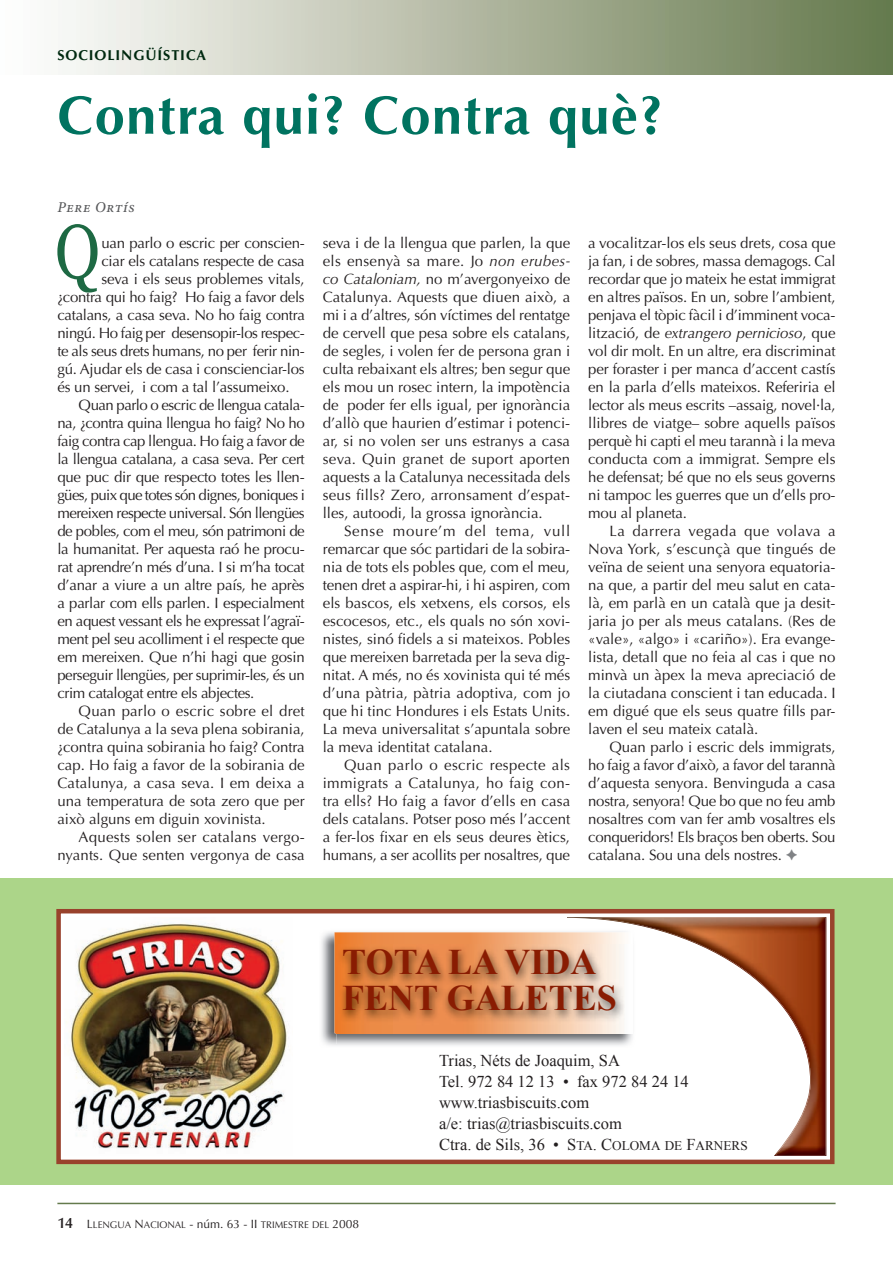
<style>
.page{position:relative;width:893px;height:1263px;background:#fff}
.page>*{position:absolute;margin:0;border:0;box-sizing:border-box;transform-origin:0 0}
.t1{font:76.35px "Georgia";color:#1d6943;scale:.79 1}
.t2{font:700 54px "Optima LT Std";letter-spacing:.025em;color:#007360}
.t3{font:700 36px/36px "Times New Roman";color:#891c02}
.t4{font:16.5px/21px "Times New Roman";color:#231f20}
.t5{font:15px/18px "Optima LT Std";letter-spacing:-.015em;color:#231f20;text-align:justify}
.t6{font:15px "Optima LT Std";letter-spacing:.015em;color:#231f20}
.t7{font:15px "Optima LT Std";letter-spacing:-.035em;color:#231f20}
.t8{font:15px "Optima LT Std";letter-spacing:-.04em;color:#231f20}
.t9{font:15px "Optima LT Std";letter-spacing:.01em;color:#231f20}
.t10{font:15px "Optima LT Std";letter-spacing:.02em;color:#231f20}
.t11{font:italic 500 15px "Minion Pro";letter-spacing:.05em;color:#57585a}
.t12{font:700 14.4px "Optima LT Std";letter-spacing:.06em;color:#002910}
.t13{font:9.6px "Optima LT Std";color:#231f20}
.s1{font-style:italic}
.s2{color:#808285}
.s3{font-size:13.2px}
.s4{font-weight:600;font-size:15px}
.s5{font-size:12px}
</style>
<div class="page">
<div style="left:0;top:0;width:893px;height:74px;background:linear-gradient(to right,#fff,#66784c)"></div>
<hr style="left:57px;top:1203px;width:779px;height:1px;background:#647a4d">
<div style="left:0;top:878px;width:893px;height:307px;background:#acd589"></div>
<div style="left:57px;top:910px;width:775px;height:252px;background:#fff"></div>
<div style="left:56px;top:909px;width:778px;height:255px;border:4px solid #99422c"></div>
<img style="left:66px;top:923px;width:221px;height:226px">
<img style="left:567px;top:917px;width:259px;height:239px">
<img style="left:321px;top:929px;width:319px;height:131px">
<img style="left:440px;top:1054px;width:180px;height:6px">
<svg style="left:334px;top:932px;width:299px;height:101px;background:#f0ab7a"></svg>
<img style="left:336px;top:944px;width:340px;height:100px">
<img style="left:336px;top:944px;width:297px;height:89px">
<p class="t12" style="left:57px;top:46px;width:150px">SOCIOLINGÜÍSTICA</p>
<h2 class="t2" style="left:57px;top:84px;width:607px">Contra qui? Contra què?</h2>
<p class="t11" style="left:57px;top:197px;width:79px">Pere Ortís</p>
<h1 class="t1" style="left:55px;top:208px;width:58px">Q</h1>
<p class="t5" style="left:101px;top:234px;width:205px">uan parlo o escric per conscien-</p>
<p class="t5" style="left:101px;top:252px;width:205px">ciar els catalans respecte de casa</p>
<p class="t5" style="left:101px;top:270px;width:205px">seva i els seus problemes vitals,</p>
<p class="t5" style="left:57px;top:288px;width:249px">¿contra qui ho faig? Ho faig a favor dels</p>
<p class="t5" style="left:57px;top:306px;width:249px">catalans, a casa seva. No ho faig contra</p>
<p class="t5" style="left:57px;top:324px;width:249px">ningú. Ho faig per desensopir-los respec-</p>
<p class="t5" style="left:57px;top:342px;width:249px">te als seus drets humans, no per ferir nin-</p>
<p class="t5" style="left:57px;top:360px;width:249px">gú. Ajudar els de casa i conscienciar-los</p>
<p class="t5" style="left:57px;top:378px;width:234px">és un servei, i com a tal l’assumeixo.</p>
<p class="t5" style="left:79px;top:396px;width:228px">Quan parlo o escric de llengua catala-</p>
<p class="t5" style="left:57px;top:414px;width:249px">na, ¿contra quina llengua ho faig? No ho</p>
<p class="t5" style="left:57px;top:432px;width:249px">faig contra cap llengua. Ho faig a favor de</p>
<p class="t5" style="left:57px;top:450px;width:249px">la llengua catalana, a casa seva. Per cert</p>
<p class="t5" style="left:57px;top:468px;width:249px">que puc dir que respecto totes les llen-</p>
<p class="t8" style="left:57px;top:486px;width:249px">gües, puix que totes són dignes, boniques i</p>
<p class="t7" style="left:57px;top:504px;width:249px">mereixen respecte universal. Són llengües</p>
<p class="t5" style="left:57px;top:522px;width:249px">de pobles, com el meu, són patrimoni de</p>
<p class="t5" style="left:57px;top:540px;width:249px">la humanitat. Per aquesta raó he procu-</p>
<p class="t5" style="left:57px;top:558px;width:249px">rat aprendre’n més d’una. I si m’ha tocat</p>
<p class="t5" style="left:57px;top:576px;width:249px">d’anar a viure a un altre país, he après</p>
<p class="t5" style="left:57px;top:594px;width:249px">a parlar com ells parlen. I especialment</p>
<p class="t5" style="left:57px;top:612px;width:249px">en aquest vessant els he expressat l’agraï-</p>
<p class="t5" style="left:57px;top:630px;width:249px">ment pel seu acolliment i el respecte que</p>
<p class="t5" style="left:57px;top:648px;width:249px">em mereixen. Que n’hi hagi que gosin</p>
<p class="t5" style="left:57px;top:666px;width:249px">perseguir llengües, per suprimir-les, és un</p>
<p class="t5" style="left:57px;top:684px;width:199px">crim catalogat entre els abjectes.</p>
<p class="t6" style="left:79px;top:702px;width:228px">Quan parlo o escric sobre el dret</p>
<p class="t5" style="left:57px;top:720px;width:249px">de Catalunya a la seva plena sobirania,</p>
<p class="t5" style="left:57px;top:738px;width:249px">¿contra quina sobirania ho faig? Contra</p>
<p class="t5" style="left:57px;top:756px;width:249px">cap. Ho faig a favor de la sobirania de</p>
<p class="t6" style="left:57px;top:774px;width:249px">Catalunya, a casa seva. I em deixa a</p>
<p class="t5" style="left:57px;top:792px;width:249px">una temperatura de sota zero que per</p>
<p class="t5" style="left:57px;top:810px;width:210px">això alguns em diguin xovinista.</p>
<p class="t10" style="left:79px;top:828px;width:228px">Aquests solen ser catalans vergo-</p>
<p class="t9" style="left:57px;top:846px;width:249px">nyants. Que senten vergonya de casa</p>
<p class="t5" style="left:323px;top:234px;width:249px">seva i de la llengua que parlen, la que els ensenyà sa mare. Jo <span class="s1">non erubes&shy;co Cataloniam,</span> no m’avergonyeixo de Catalunya. Aquests que diuen això, a mi i a d’altres, són víctimes del rentatge de cervell que pesa sobre els catalans, de segles, i volen fer de persona gran i culta rebaixant els altres; ben segur que els mou un rosec intern, la impotència de poder fer ells igual, per ignorància d’allò que haurien d’estimar i potenci&shy;ar, si no volen ser uns estranys a casa seva. Quin granet de suport aporten aquests a la Catalunya necessitada dels seus fills? Zero, arronsament d’espat&shy;lles, autoodi, la grossa ignorància.</p>
<p class="t5" style="left:323px;top:522px;width:249px;text-indent:21px">Sense moure’m del tema, vull remarcar que sóc partidari de la sobira&shy;nia de tots els pobles que, com el meu, tenen dret a aspirar-hi, i hi aspiren, com els bascos, els xetxens, els corsos, els escocesos, etc., els quals no són xovi&shy;nistes, sinó fidels a si mateixos. Pobles que mereixen barretada per la seva dig&shy;nitat. A més, no és xovinista qui té més d’una pàtria, pàtria adoptiva, com jo que hi tinc Hondures i els Estats Units.<br>La meva universalitat s’apuntala sobre la meva identitat catalana.</p>
<p class="t5" style="left:323px;top:756px;width:249px;text-indent:21px">Quan parlo o escric respecte als immigrats a Catalunya, ho faig con&shy;tra ells? Ho faig a favor d’ells en casa dels catalans. Potser poso més l’accent a fer-los fixar en els seus deures ètics, humans, a ser acollits per nosaltres, que</p>
<p class="t5" style="left:588px;top:234px;width:249px">a vocalitzar-los els seus drets, cosa que ja fan, i de sobres, massa demagogs. Cal recordar que jo mateix he estat immigrat en altres països. En un, sobre l’ambient, penjava el tòpic fàcil i d’imminent voca&shy;lització, de <span class="s1">extrangero pernicioso</span>, que vol dir molt. En un altre, era discriminat per foraster i per manca d’accent castís en la parla d’ells mateixos. Referiria el lector als meus escrits –assaig, novel·la, llibres de viatge– sobre aquells països perquè hi capti el meu tarannà i la meva conducta com a immigrat. Sempre els he defensat; bé que no els seus governs ni tampoc les guer res que un d’ells pro&shy;mou al planeta.</p>
<p class="t5" style="left:588px;top:522px;width:249px;text-indent:21px">La darrera vegada que volava a Nova York, s’escunçà que tingués de veïna de seient una senyora equatoria&shy;na que, a partir del meu salut en cata&shy;là, em parlà en un català que ja desit&shy;jaria jo per als meus catalans. (Res de «vale», «algo» i «cariño»). Era evange&shy;lista, detall que no feia al cas i que no minvà un àpex la meva apreciació de la ciutadana conscient i tan educada. I em digué que els seus quatre fills par&shy;laven el seu mateix català.</p>
<p class="t5" style="left:588px;top:738px;width:249px;text-indent:21px">Quan parlo i escric dels immigrats, ho faig a favor d’això, a favor del tarannà d’aquesta senyora. Benvinguda a casa nostra, senyora! Que bo que no feu amb nosaltres com van fer amb vosaltres els conqueridors! Els braços ben oberts. Sou catalana. Sou una dels nostres. <span class="s2">✦</span></p>
<h3 class="t3" style="left:342px;top:944px;width:276px">TOTA LA VIDA<br>FENT GALETES</h3>
<p class="t4" style="left:439px;top:1050px;width:182px">Trias Néts de Joaquim SA</p>
<p class="t4" style="left:439px;top:1050px;width:310px;text-indent:152px">,<br>Tel. 972 84 12 13 • fax 972 84 24 14 www.triasbiscuits.com<br>a/e: trias@triasbiscuits.com<br>Ctra. de Sils, 36 • S<span class="s3">TA</span>. C<span class="s3">OLOMA DE</span> F<span class="s3">ARNERS</span></p>
<p class="t4" style="left:472px;top:1050px;width:6px">,</p>
<p class="t13" style="left:57px;top:1219px;width:303px"><span class="s4">14</span> <span class="s5">L</span>LENGUA <span class="s5">N</span>ACIONAL <span class="s5">- núm. 63 - II</span> TRIMESTRE DEL <span class="s5">2008</span></p>
</div>
